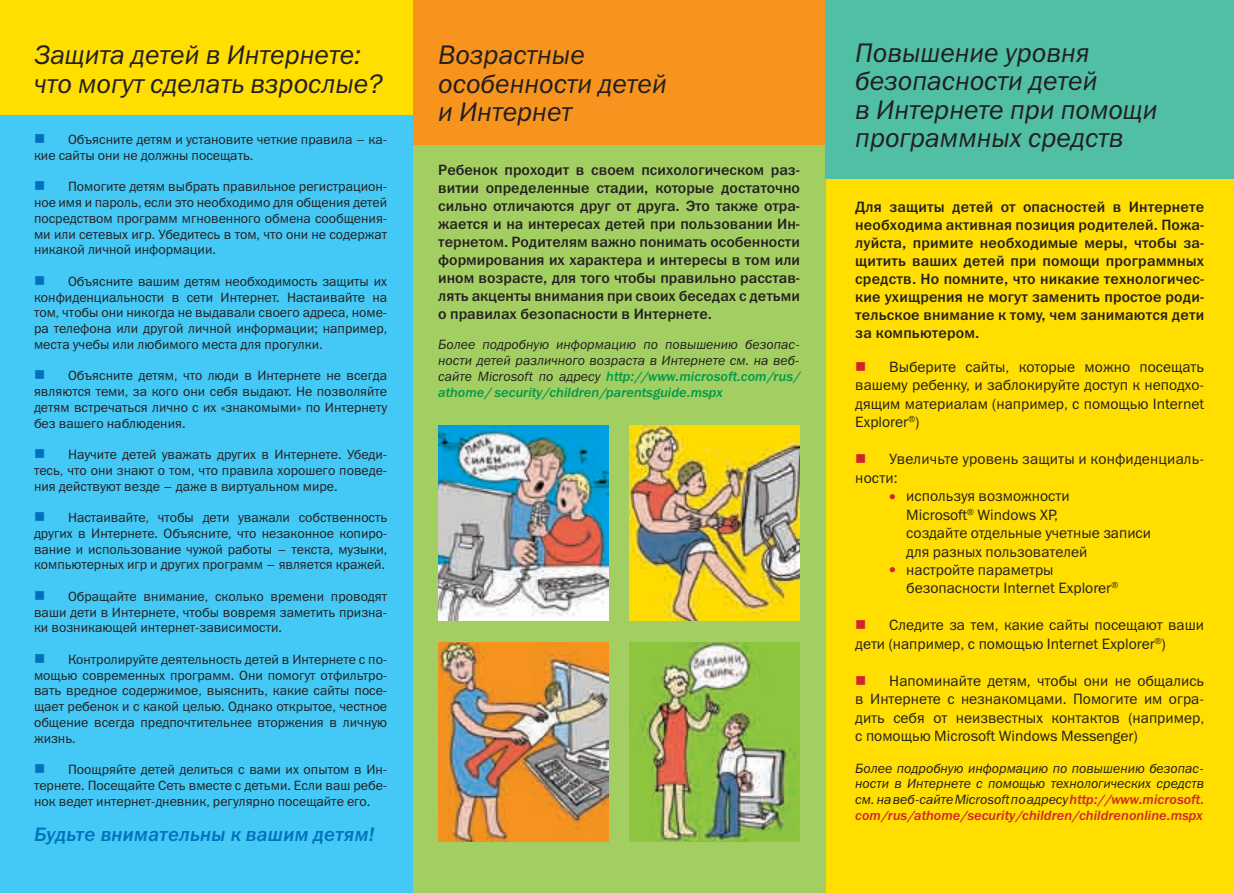
<style>
.page{position:relative;width:1234px;height:893px;background:#fff}
.page>*{position:absolute;margin:0;border:0;box-sizing:border-box;transform-origin:0 0}
.t1{font:italic 27px/28.5px "Franklin Gothic Book C";color:#231f20}
.t2{font:italic 19.5px "Franklin Gothic Medium C";letter-spacing:.015em;color:#0072bc}
.t3{font:15px/18px "Franklin Gothic Medium C";color:#231f20;text-align:justify}
.t4{font:15px/18.5px "Franklin Gothic Book C";color:#231f20}
.t5{font:13.5px/15.8px "Franklin Gothic Book C";color:#231f20;text-align:justify}
.t6{font:italic 13.5px/15.8px "Franklin Gothic Book C";color:#231f20}
.t7{font:italic 13.5px/15.8px "Franklin Gothic Medium C";color:#00984a}
.t8{font:italic 13.5px "Franklin Gothic Medium C";color:#d2232a}
.s1{color:#0072bc}
.s2{font-family:"Franklin Gothic Book C";color:#231f20}
.s3{color:#d2232a}
.s4{font-family:"Franklin Gothic Medium C";color:#d2232a}
</style>
<div class="page">
<div style="left:825px;top:174px;width:408px;height:719px;background:#ffde00"></div>
<div style="left:412px;top:145px;width:413px;height:748px;background:#a3cf62"></div>
<div style="left:0;top:115px;width:412px;height:778px;background:#44c8f5"></div>
<div style="left:412px;top:0;width:413px;height:145px;background:#f7941d"></div>
<div style="left:0;top:0;width:412px;height:115px;background:#ffde00"></div>
<div style="left:825px;top:0;width:408px;height:179px;background:#50bfa5"></div>
<img style="left:438px;top:425px;width:170px;height:196px">
<img style="left:629px;top:642px;width:170px;height:200px">
<img style="left:629px;top:425px;width:170px;height:196px">
<img style="left:438px;top:642px;width:170px;height:200px">
<h1 class="t1" style="left:34px;top:41px;width:350px">Защита детей в Интернете: что могут сделать взрослые?</h1>
<p class="t5" style="left:34px;top:131px;width:354px"><span class="s1">■</span> Объясните детям и установите четкие правила – ка&shy;кие сайты они не должны посещать.</p>
<p class="t5" style="left:34px;top:179px;width:354px"><span class="s1">■</span> Помогите детям выбрать правильное регистрацион&shy;ное имя и пароль, если это необходимо для общения детей посредством программ мгновенного обмена сообщения&shy;ми или сетевых игр. Убедитесь в том, что они не содержат никакой личной информации.</p>
<p class="t5" style="left:34px;top:273px;width:354px"><span class="s1">■</span> Объясните вашим детям необходимость защиты их конфиденциальности в сети Интернет. Настаивайте на том, чтобы они никогда не выдавали своего адреса, номе&shy;ра телефона или другой личной информации; например, места учебы или любимого места для прогулки.</p>
<p class="t5" style="left:34px;top:368px;width:354px"><span class="s1">■</span> Объясните детям, что люди в Интернете не всегда являются теми, за кого они себя выдают. Не позволяйте детям встречаться лично с их «знакомыми» по Интернету без вашего наблюдения.</p>
<p class="t5" style="left:34px;top:446px;width:354px"><span class="s1">■</span> Научите детей уважать других в Интернете. Убеди&shy;тесь, что они знают о том, что правила хорошего поведе&shy;ния действуют везде – даже в виртуальном мире.</p>
<p class="t5" style="left:34px;top:509px;width:354px"><span class="s1">■</span> Настаивайте, чтобы дети уважали собственность других в Интернете. Объясните, что незаконное копиро&shy;вание и использование чужой работы – текста, музыки, компьютерных игр и других программ – является кражей.</p>
<p class="t5" style="left:34px;top:588px;width:354px"><span class="s1">■</span> Обращайте внимание, сколько времени проводят ваши дети в Интернете, чтобы вовремя заметить призна&shy;ки возникающей интернет-зависимости.</p>
<p class="t5" style="left:34px;top:651px;width:354px"><span class="s1">■</span> Контролируйте деятельность детей в Интернете с по&shy;мощью современных программ. Они помогут отфильтро&shy;вать вредное содержимое, выяснить, какие сайты посе&shy;щает ребенок и с какой целью. Однако открытое, честное общение всегда предпочтительнее вторжения в личную жизнь.</p>
<p class="t5" style="left:34px;top:761px;width:354px"><span class="s1">■</span> Поощряйте детей делиться с вами их опытом в Ин&shy;тернете. Посещайте Сеть вместе с детьми. Если ваш ребе&shy;нок ведет интернет-дневник, регулярно посещайте его.</p>
<h2 class="t2" style="left:34px;top:824px;width:342px">Будьте внимательны к вашим детям!</h2>
<h1 class="t1" style="left:438px;top:41px;width:230px">Возрастные особенности детей и Интернет</h1>
<p class="t3" style="left:438px;top:161px;width:363px">Ребенок проходит в своем психологическом раз&shy;витии определенные стадии, которые достаточно сильно отличаются друг от друга. Это также отра&shy;жается и на интересах детей при пользовании Ин&shy;тернетом. Родителям важно понимать особенности формирования их характера и интересы в том или ином возрасте, для того чтобы правильно расстав&shy;лять акценты внимания при своих беседах с детьми о правилах безопасности в Интернете.</p>
<p class="t6" style="left:438px;top:337px;width:363px">Более подробную информацию по повышению безопас&shy;ности детей различного возраста в Интернете см. на веб-</p>
<p class="t7" style="left:438px;top:368px;width:363px"><span class="s2">сайте Microsoft по адресу</span> http://www.microsoft.com/rus/ athome/ security/children/parentsguide.mspx</p>
<h1 class="t1" style="left:855px;top:38px;width:303px">Повышение уровня безопасности детей<br>в Интернете при помощи программных средств</h1>
<p class="t3" style="left:855px;top:197px;width:350px">Для защиты детей от опасностей в Интернете необходима активная позиция родителей. Пожа&shy;луйста, примите необходимые меры, чтобы за&shy;щитить ваших детей при помощи программных средств. Но помните, что никакие технологичес&shy;кие ухищрения не могут заменить простое роди&shy;тельское внимание к тому, чем занимаются дети за компьютером.</p>
<p class="t4" style="left:855px;top:357px;width:350px;text-align:justify"><span class="s3">■</span> Выберите сайты, которые можно посещать вашему ребенку, и заблокируйте доступ к неподхо&shy;дящим материалам (например, с помощью Internet Explorer<sup>®</sup>)</p>
<p class="t4" style="left:855px;top:450px;width:350px"><span class="s3">■</span> Увеличьте уровень защиты и конфиденциаль&shy;ности:</p>
<p class="t4" style="left:906px;top:487px;width:246px;text-indent:-17px"><span class="s3">●</span> используя возможности<br>Microsoft<sup>®</sup> Windows XP,<br>создайте отдельные учетные записи для разных пользователей</p>
<p class="t4" style="left:906px;top:560px;width:213px;text-indent:-17px"><span class="s3">●</span> настройте параметры безопасности Internet Explorer<sup>®</sup></p>
<p class="t4" style="left:855px;top:616px;width:350px"><span class="s3">■</span> Следите за тем, какие сайты посещают ваши дети (например, с помощью Internet Explorer<sup>®</sup>)</p>
<p class="t4" style="left:855px;top:671px;width:350px;text-align:justify"><span class="s3">■</span> Напоминайте детям, чтобы они не общались в Интернете с незнакомцами. Помогите им огра&shy;дить себя от неизвестных контактов (например, с помощью Microsoft Windows Messenger)</p>
<p class="t6" style="left:855px;top:760px;width:350px;text-align:justify">Более подробную информацию по повышению безопас&shy;ности в Интернете с помощью технологических средств см. на веб-сайте Microsoft по адресу <span class="s4">http://www.microsoft.</span></p>
<p class="t8" style="left:855px;top:808px;width:349px">com/rus/athome/security/children/childrenonline.mspx</p>
</div>
